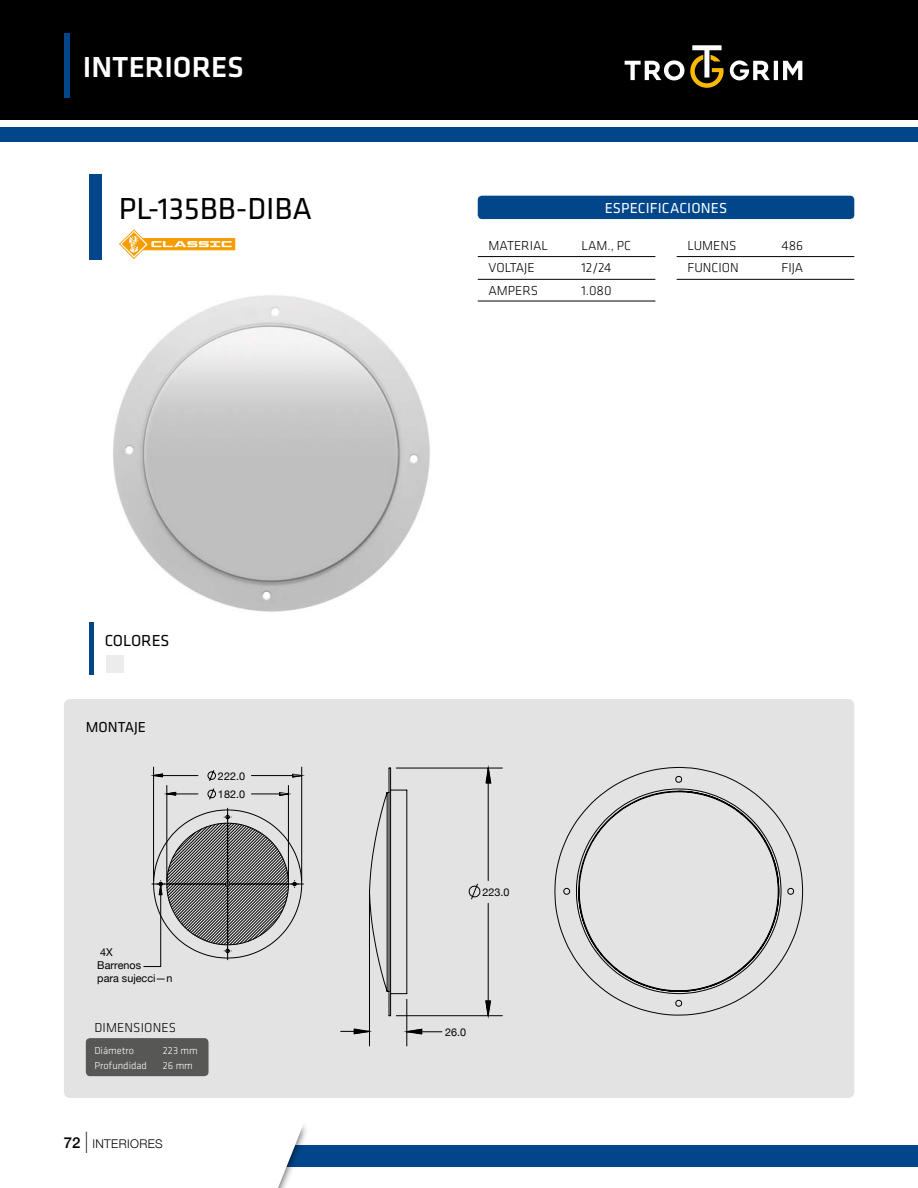
<style>
.page{position:relative;width:918px;height:1188px;background:#fff}
.page>*{position:absolute;margin:0;border:0;box-sizing:border-box;transform-origin:0 0}
.t1{font:31.5px "Klavika CH";color:#000}
.t2{font:500 30px "Klavika CH";color:#fff}
.t3{font:16.5px "Klavika CH";color:#000}
.t4{font:15px "Klavika CH";letter-spacing:.01em;color:#fff}
.t5{font:15px "Klavika CH";color:#000}
.t6{font:500 15px "Helvetica Neue";color:#000}
.t7{font:300 13.5px/22.5px "Klavika CH";color:#000}
.t8{font:300 12px "Helvetica Neue";letter-spacing:.03em;color:#000}
.t9{font:10.8px/12.9px "Helvetica Neue";color:#000}
.t10{font:300 10.5px/15px "Klavika CH";color:#fff}
.s1{font-weight:100;font-size:29.7px}
</style>
<div class="page">
<div style="left:191px;top:1146px;width:727px;height:21px;background:#00468b"></div>
<div style="left:0;top:0;width:918px;height:119px;background:#000"></div>
<svg style="left:625px;top:60px;width:59px;height:20px"></svg>
<svg style="left:730px;top:60px;width:72px;height:20px"></svg>
<svg style="left:690px;top:45px;width:34px;height:43px"></svg>
<svg style="left:191px;top:1125px;width:116px;height:63px"></svg>
<div style="left:0;top:127px;width:918px;height:15px;background:#00468b"></div>
<div style="left:64px;top:34px;width:5px;height:64px;background:#00468b"></div>
<img style="left:113px;top:295px;width:317px;height:317px">
<div style="left:478px;top:196px;width:376px;height:23px;background:#00468b;border-radius:4px"></div>
<hr style="left:478px;top:256px;width:177px;height:1px;background:#000">
<hr style="left:677px;top:256px;width:177px;height:1px;background:#000">
<hr style="left:478px;top:279px;width:177px;height:1px;background:#000">
<hr style="left:677px;top:279px;width:177px;height:1px;background:#000">
<hr style="left:478px;top:301px;width:177px;height:1px;background:#000">
<div style="left:89px;top:174px;width:13px;height:85px;background:#00468b"></div>
<div style="left:107px;top:656px;width:17px;height:17px;background:#ececec"></div>
<div style="left:89px;top:622px;width:5px;height:53px;background:#00468b"></div>
<div style="left:64px;top:699px;width:790px;height:399px;background:#e3e3e3;border-radius:6px"></div>
<div style="left:86px;top:1038px;width:123px;height:38px;background:#575756;border-radius:4px"></div>
<svg style="left:119px;top:229px;width:116px;height:30px"></svg>
<svg style="left:554px;top:766px;width:250px;height:250px"></svg>
<svg style="left:469px;top:883px;width:11px;height:17px"></svg>
<svg style="left:369px;top:767px;width:39px;height:250px"></svg>
<svg style="left:485px;top:767px;width:7px;height:17px"></svg>
<svg style="left:484px;top:1000px;width:8px;height:17px"></svg>
<svg style="left:405px;top:1028px;width:18px;height:7px"></svg>
<hr style="left:488px;top:768px;width:1px;height:113px;background:#000">
<hr style="left:488px;top:903px;width:1px;height:113px;background:#000">
<hr style="left:396px;top:768px;width:106px;height:1px;background:#000">
<hr style="left:396px;top:1015px;width:106px;height:1px;background:#000">
<hr style="left:407px;top:1032px;width:35px;height:1px;background:#000">
<svg style="left:341px;top:1028px;width:30px;height:7px"></svg>
<hr style="left:407px;top:999px;width:1px;height:47px;background:#000">
<hr style="left:369px;top:890px;width:1px;height:156px;background:#000">
<svg style="left:143px;top:767px;width:161px;height:200px"></svg>
<hr style="left:167px;top:794px;width:31px;height:1px;background:#000">
<hr style="left:167px;top:785px;width:1px;height:96px;background:#000">
<hr style="left:154px;top:775px;width:44px;height:1px;background:#000">
<hr style="left:153px;top:767px;width:1px;height:114px;background:#000">
<h2 class="t2" style="left:83px;top:51px;width:162px">INTERIORES</h2>
<h1 class="t1" style="left:119px;top:192px;width:195px">PL-135BB-DIBA</h1>
<p class="t4" style="left:605px;top:200px;width:124px">ESPECIFICACIONES</p>
<p class="t7" style="left:489px;top:234px;width:61px">MATERIAL<br>VOLTAJE<br>AMPERS</p>
<p class="t7" style="left:688px;top:234px;width:53px">LUMENS<br>FUNCION</p>
<p class="t7" style="left:581px;top:234px;width:51px">LAM., PC<br>12/24<br>1.080</p>
<p class="t7" style="left:782px;top:234px;width:23px">486<br>FIJA</p>
<p class="t3" style="left:105px;top:632px;width:66px">COLORES</p>
<p class="t5" style="left:86px;top:718px;width:62px">MONTAJE</p>
<p class="t9" style="left:218px;top:767px;width:29px;line-height:18.3px">222.0<br>182.0</p>
<p class="t9" style="left:97px;top:947px;width:77px">4X<br>Barrenos<br>para sujecci—n</p>
<p class="t7" style="left:94px;top:1016px;width:83px">DIMENSIONES</p>
<p class="t10" style="left:94px;top:1043px;width:54px">Diámetro<br>Profundidad</p>
<p class="t10" style="left:163px;top:1043px;width:36px">223 mm<br>26 mm</p>
<p class="t6" style="left:64px;top:1131px;width:26px">72 <span class="s1">I</span></p>
<p class="t8" style="left:92px;top:1134px;width:72px">INTERIORES</p>
<p class="t9" style="left:482px;top:887px;width:29px">223.0</p>
<p class="t9" style="left:445px;top:1026px;width:23px">26.0</p>
</div>
